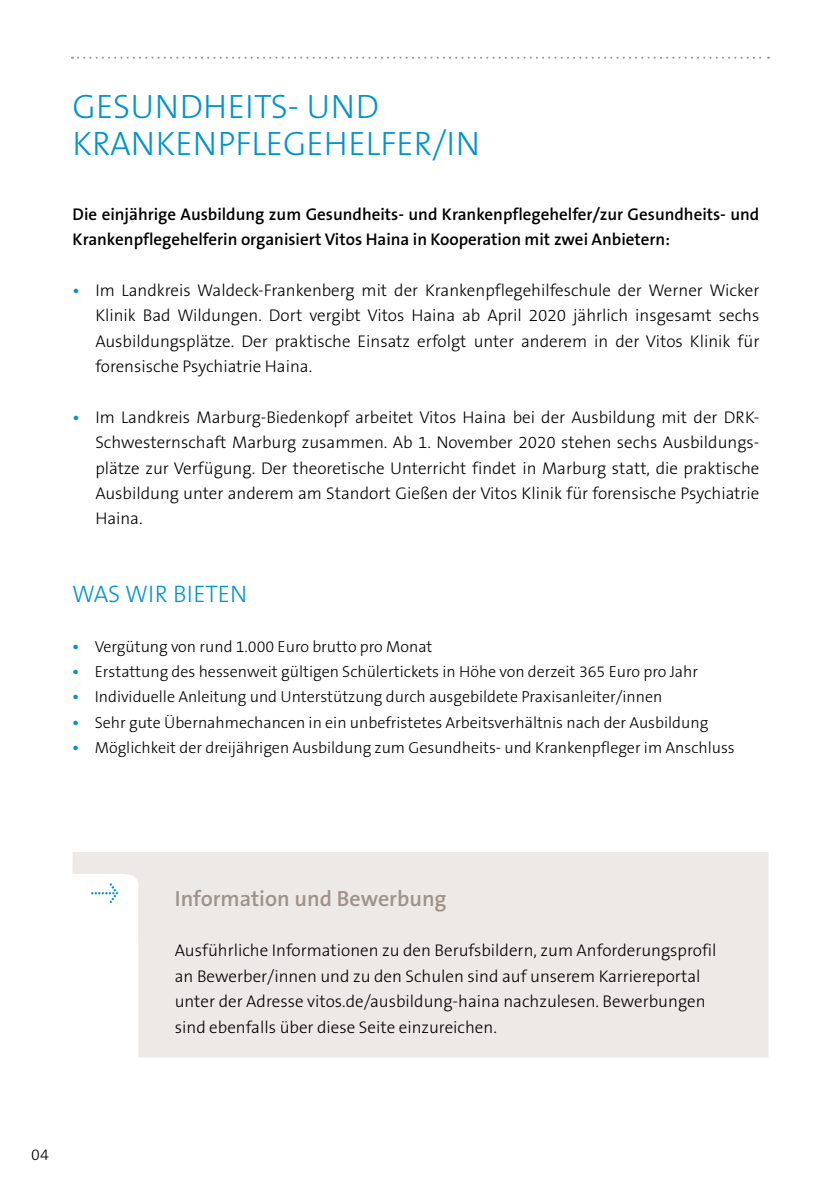
<style>
.page{position:relative;width:840px;height:1191px;background:#fff}
.page>*{position:absolute;margin:0;border:0;box-sizing:border-box;transform-origin:0 0}
.t1{font:300 34px/37.4px "The Sans B3";color:#0093d1}
.t2{font:300 24px "The Sans B3";color:#0093d1}
.t3{font:600 22px "The Sans B6";color:#a09288}
.t4{font:300 17px/25.4px "The Sans B3";color:#000;text-align:justify}
.t5{font:600 17px/25.4px "The Sans B6";color:#000}
.t6{font:300 16px "The Sans B3";color:#000}
.s1{font-family:"The Sans B6";font-weight:600;color:#0093d1}
.s2{font-family:"The Sans B6";font-weight:600;font-size:17px;color:#0093d1}
</style>
<div class="page">
<svg style="left:72px;top:57px;width:696px;height:2px"></svg>
<svg style="left:72px;top:852px;width:696px;height:205px;background:#eeeae8"></svg>
<svg style="left:91px;top:883px;width:27px;height:20px"></svg>
<h1 class="t1" style="left:73px;top:89px;width:409px">GESUNDHEITS- UND<br>KRANKENPFLEGEHELFER/IN</h1>
<p class="t5" style="left:73px;top:202px;width:688px">Die einjährige Ausbildung zum Gesundheits- und Krankenpflegehelfer/zur Gesundheits- und<br>Krankenpflegehelferin organisiert Vitos Haina in Kooperation mit zwei Anbietern:</p>
<p class="t4" style="left:95px;top:278px;width:665px;text-indent:-23px"><span class="s1">•</span> Im Landkreis Waldeck-Frankenberg mit der Krankenpflegehilfeschule der Werner Wicker Klinik Bad Wildungen. Dort vergibt Vitos Haina ab April 2020 jährlich insgesamt sechs Ausbildungsplätze. Der praktische Einsatz erfolgt unter anderem in der Vitos Klinik für forensische Psychiatrie Haina.</p>
<p class="t4" style="left:95px;top:405px;width:665px;text-indent:-23px"><span class="s1">•</span> Im Landkreis Marburg-Biedenkopf arbeitet Vitos Haina bei der Ausbildung mit der DRK-Schwesternschaft Marburg zusammen. Ab 1. November 2020 stehen sechs Ausbildungs&shy;plätze zur Verfügung. Der theoretische Unterricht findet in Marburg statt, die praktische Ausbildung unter anderem am Standort Gießen der Vitos Klinik für forensische Psychiatrie Haina.</p>
<h2 class="t2" style="left:72px;top:581px;width:176px">WAS WIR BIETEN</h2>
<p class="t6" style="left:72px;top:638px;width:361px"><span class="s2">•</span> Vergütung von rund 1.000 Euro brutto pro Monat</p>
<p class="t6" style="left:72px;top:663px;width:627px"><span class="s2">•</span> Erstattung des hessenweit gültigen Schülertickets in Höhe von derzeit 365 Euro pro Jahr</p>
<p class="t6" style="left:72px;top:688px;width:591px"><span class="s2">•</span> Individuelle Anleitung und Unterstützung durch ausgebildete Praxisanleiter/innen</p>
<p class="t6" style="left:72px;top:714px;width:637px"><span class="s2">•</span> Sehr gute Übernahmechancen in ein unbefristetes Arbeitsverhältnis nach der Ausbildung</p>
<p class="t6" style="left:72px;top:739px;width:664px"><span class="s2">•</span> Möglichkeit der dreijährigen Ausbildung zum Gesundheits- und Krankenpfleger im Anschluss</p>
<p class="t6" style="left:31px;top:1146px;width:19px">04</p>
<p class="t3" style="left:175px;top:886px;width:273px">Information und Bewerbung</p>
<p class="t4" style="left:175px;top:938px;width:543px;text-align:left">Ausführliche Informationen zu den Berufsbildern, zum Anforderungsprofil an Bewerber/innen und zu den Schulen sind auf unserem Karriereportal unter der Adresse vitos.de/ausbildung-haina nachzulesen. Bewerbungen sind ebenfalls über diese Seite einzureichen.</p>
</div>
